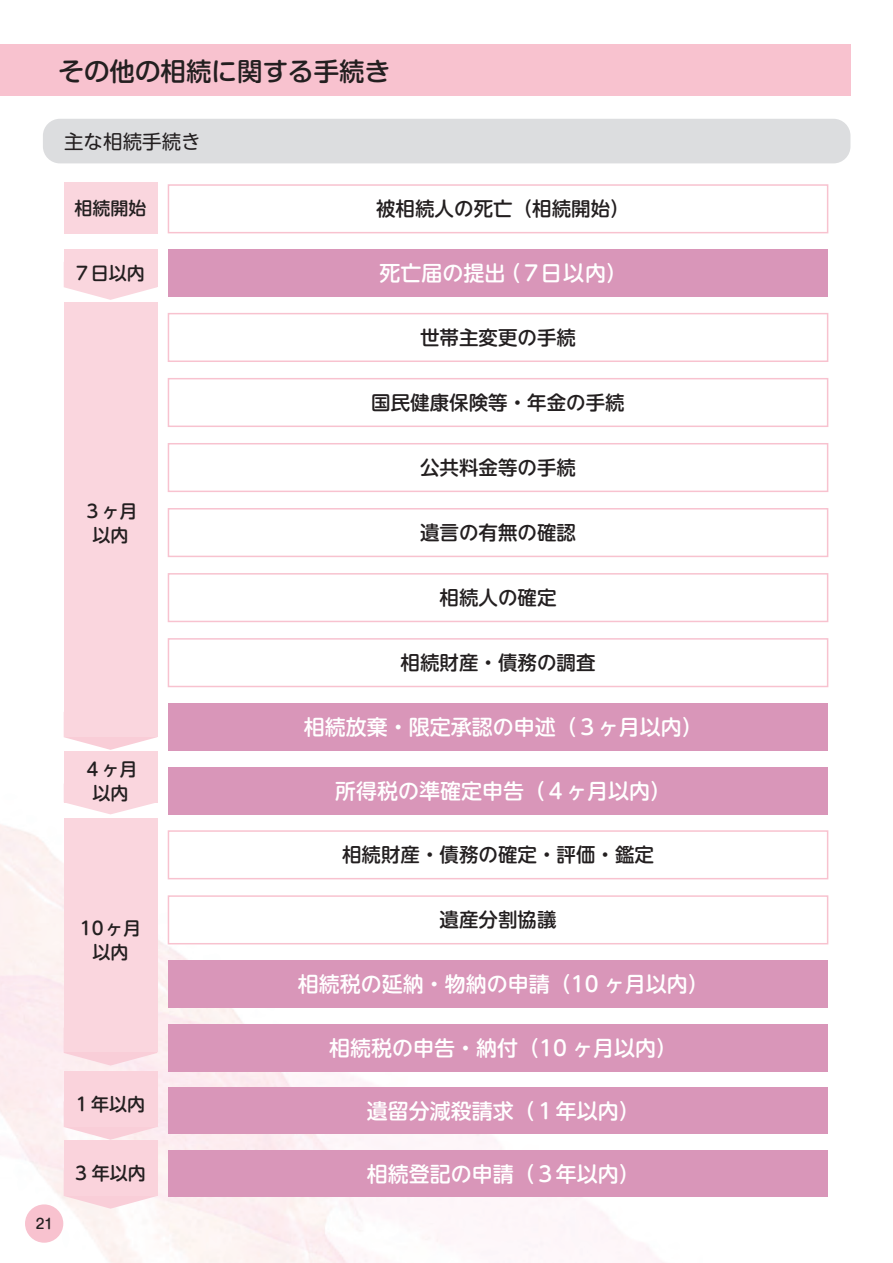
<style>
.page{position:relative;width:893px;height:1263px;background:#fff}
.page>*{position:absolute;margin:0;border:0;box-sizing:border-box;transform-origin:0 0}
.t1{font:25.5px "Shin M Go Pro Medium 90 msp RKSJ H";color:#231f20}
.t2{font:21px "UD Shin M Go Pro Medium 90 msp RKSJ H";color:#fff}
.t3{font:19.5px "UD Shin M Go Pro Medium 90 msp RKSJ H";color:#231f20}
.t4{font:19.5px "UD Shin M Go Pro Regular 90 msp RKSJ H";color:#231f20}
.t5{font:18px/24px "UD Shin M Go Pro Medium 90 msp RKSJ H";color:#231f20;text-align:center}
.t6{font:13.8px "Shin M Go Pro Medium 90 msp RKSJ H";color:#231f20}
</style>
<div class="page">
<img style="left:0;top:751px;width:703px;height:512px">
<div style="left:25px;top:1204px;width:38px;height:39px;background:#f8c2cf;border-radius:50%"></div>
<svg style="left:64px;top:287px;width:93px;height:13px"></svg>
<div style="left:64px;top:249px;width:93px;height:38px;background:#fad6de"></div>
<svg style="left:64px;top:1127px;width:93px;height:13px"></svg>
<svg style="left:64px;top:1196px;width:93px;height:13px"></svg>
<div style="left:64px;top:1072px;width:93px;height:55px;background:#fad3dc"></div>
<div style="left:64px;top:1141px;width:93px;height:55px;background:#fad3dc"></div>
<svg style="left:64px;top:802px;width:93px;height:12px"></svg>
<div style="left:64px;top:751px;width:93px;height:51px;background:#fad6de"></div>
<svg style="left:64px;top:736px;width:93px;height:14px"></svg>
<svg style="left:64px;top:1052px;width:93px;height:14px"></svg>
<div style="left:64px;top:302px;width:93px;height:434px;background:#fad6de"></div>
<div style="left:64px;top:819px;width:93px;height:233px;background:#fad6de"></div>
<div style="left:64px;top:183px;width:93px;height:51px;background:#fad6de"></div>
<div style="left:168px;top:184px;width:660px;height:49px;border:1px solid #f8c2cf"></div>
<div style="left:168px;top:313px;width:660px;height:49px;border:1px solid #f8c2cf"></div>
<div style="left:168px;top:378px;width:660px;height:49px;border:1px solid #f8c2cf"></div>
<div style="left:168px;top:443px;width:660px;height:49px;border:1px solid #f8c2cf"></div>
<div style="left:168px;top:508px;width:660px;height:49px;border:1px solid #f8c2cf"></div>
<div style="left:168px;top:573px;width:660px;height:49px;border:1px solid #f8c2cf"></div>
<div style="left:168px;top:831px;width:659px;height:48px;background:#fff"></div>
<div style="left:168px;top:830px;width:660px;height:49px;border:1px solid #f8c2cf"></div>
<div style="left:168px;top:638px;width:660px;height:49px;border:1px solid #f8c2cf"></div>
<div style="left:168px;top:896px;width:659px;height:48px;background:#fff"></div>
<div style="left:168px;top:895px;width:660px;height:49px;border:1px solid #f8c2cf"></div>
<div style="left:168px;top:249px;width:659px;height:48px;background:#d996b9"></div>
<div style="left:168px;top:1088px;width:659px;height:46px;background:#d996b9"></div>
<div style="left:168px;top:1150px;width:659px;height:47px;background:#d996b9"></div>
<div style="left:168px;top:767px;width:659px;height:47px;background:#d996b9"></div>
<div style="left:168px;top:1024px;width:659px;height:48px;background:#d996b9"></div>
<div style="left:168px;top:703px;width:659px;height:48px;background:#d996b9"></div>
<div style="left:168px;top:960px;width:659px;height:48px;background:#d996b9"></div>
<div style="left:0;top:44px;width:850px;height:52px;background:#f8c2cf"></div>
<div style="left:43px;top:119px;width:807px;height:44px;background:#dcdddf;border-radius:17px"></div>
<p class="t1" style="left:59px;top:62px;width:333px">その他の相続に関する手続き</p>
<p class="t4" style="left:64px;top:134px;width:138px">主な相続手続き</p>
<p class="t6" style="left:36px;top:1219px;width:19px">21</p>
<p class="t5" style="left:74px;top:199px;width:73px">相続開始</p>
<p class="t3" style="left:376px;top:202px;width:255px">被相続人の死亡（相続開始）</p>
<p class="t5" style="left:76px;top:263px;width:70px">7日以内</p>
<p class="t5" style="left:83px;top:502px;width:55px">３ヶ月以内</p>
<p class="t5" style="left:83px;top:760px;width:55px">４ヶ月以内</p>
<p class="t5" style="left:80px;top:918px;width:63px">10ヶ月以内</p>
<p class="t5" style="left:76px;top:1094px;width:71px">1 年以内</p>
<p class="t5" style="left:75px;top:1163px;width:72px">3 年以内</p>
<p class="t2" style="left:380px;top:265px;width:249px">死亡届の提出（７日以内）</p>
<p class="t3" style="left:420px;top:330px;width:157px">世帯主変更の手続</p>
<p class="t3" style="left:371px;top:395px;width:255px">国民健康保険等・年金の手続</p>
<p class="t3" style="left:420px;top:460px;width:157px">公共料金等の手続</p>
<p class="t3" style="left:420px;top:525px;width:157px">遺言の有無の確認</p>
<p class="t3" style="left:439px;top:590px;width:118px">相続人の確定</p>
<p class="t3" style="left:400px;top:655px;width:196px">相続財産・債務の調査</p>
<p class="t2" style="left:304px;top:719px;width:400px">相続放棄・限定承認の申述（３ヶ月以内）</p>
<p class="t2" style="left:335px;top:783px;width:337px">所得税の準確定申告（４ヶ月以内）</p>
<p class="t3" style="left:342px;top:848px;width:313px">相続財産・債務の確定・評価・鑑定</p>
<p class="t3" style="left:439px;top:913px;width:118px">遺産分割協議</p>
<p class="t2" style="left:298px;top:976px;width:412px">相続税の延納・物納の申請（10 ヶ月以内）</p>
<p class="t2" style="left:329px;top:1040px;width:349px">相続税の申告・納付（10 ヶ月以内）</p>
<p class="t2" style="left:367px;top:1103px;width:275px">遺留分減殺請求（１年以内）</p>
<p class="t2" style="left:367px;top:1166px;width:275px">相続登記の申請（３年以内）</p>
</div>
